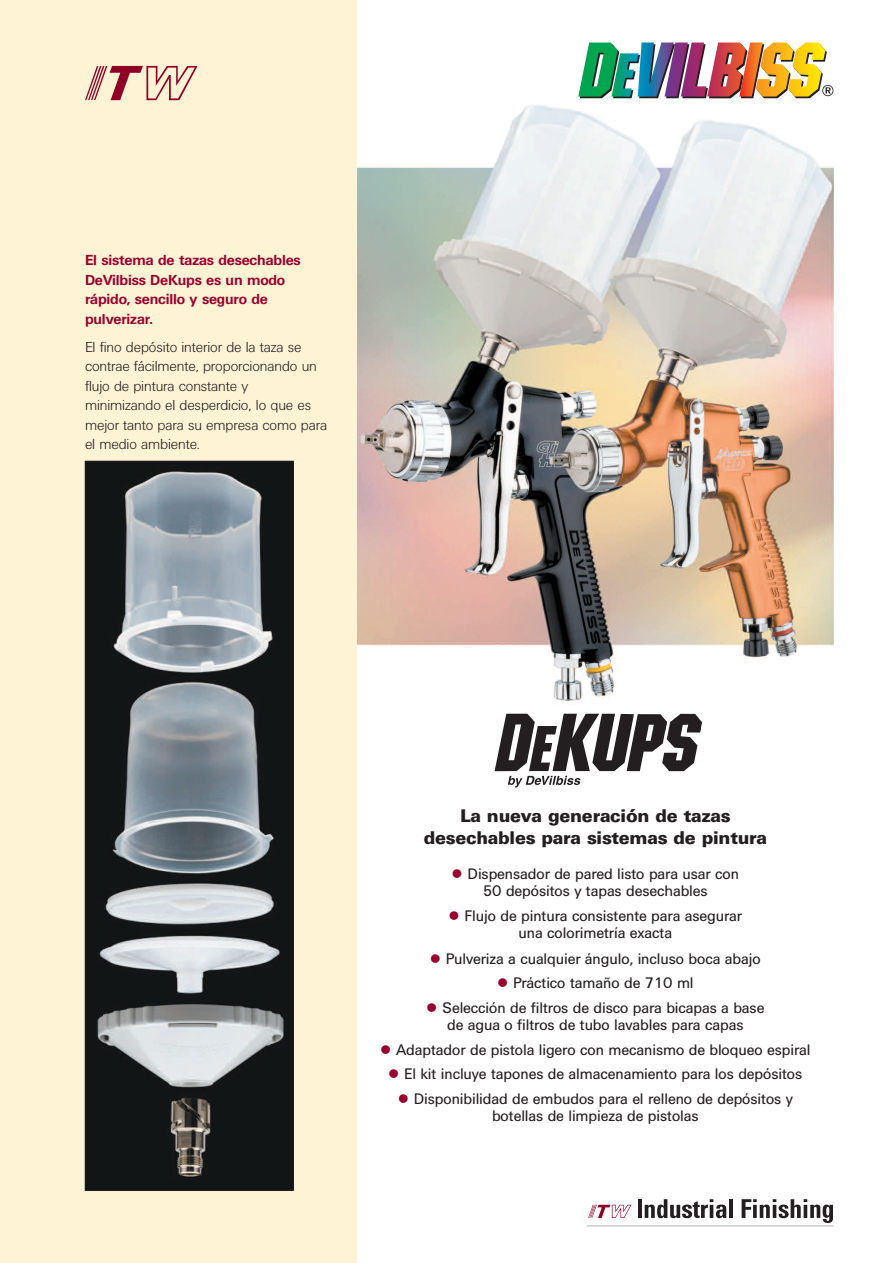
<style>
.page{position:relative;width:893px;height:1263px;background:#fff}
.page>*{position:absolute;margin:0;border:0;box-sizing:border-box;transform-origin:0 0}
.t1{font:700 18px/21.6px "UN11";color:#231f20;text-align:center}
.t2{font:15px/17.1px "UN11";color:#231f20;text-align:center}
.t3{font:300 14.25px/19.5px "UN11";color:#231f20}
.t4{font:500 14.25px/19.5px "UN11";color:#98012d}
.s1{color:#98012d}
</style>
<div class="page">
<div style="left:0;top:0;width:357px;height:1263px;background:#fef3d5"></div>
<img style="left:357px;top:105px;width:476px;height:609px">
<img style="left:578px;top:43px;width:255px;height:55px">
<svg style="left:85px;top:66px;width:113px;height:34px"></svg>
<svg style="left:588px;top:1205px;width:43px;height:13px"></svg>
<hr style="left:638px;top:1199px;width:4px;height:19px;background:#231f20">
<svg style="left:645px;top:1199px;width:81px;height:19px"></svg>
<hr style="left:729px;top:1199px;width:4px;height:19px;background:#231f20">
<svg style="left:742px;top:1199px;width:91px;height:24px"></svg>
<hr style="left:587px;top:1225px;width:246px;height:1px;background:#231f20">
<svg style="left:495px;top:714px;width:207px;height:73px"></svg>
<img style="left:87px;top:463px;width:204px;height:726px">
<div style="left:85px;top:461px;width:208px;height:730px;border:1px solid #231f20"></div>
<p class="t4" style="left:85px;top:251px;width:217px">El sistema de tazas desechables<br>DeVilbiss DeKups es un modo rápido, sencillo y seguro de pulverizar.</p>
<p class="t3" style="left:85px;top:337px;width:244px">El fino depósito interior de la taza se contrae fácilmente, proporcionando un flujo de pintura constante y minimizando el desperdicio, lo que es mejor tanto para su empresa como para el medio ambiente.</p>
<p class="t1" style="left:424px;top:805px;width:345px">La nueva generación de tazas desechables para sistemas de pintura</p>
<p class="t2" style="left:452px;top:865px;width:289px"><span class="s1">●</span> Dispensador de pared listo para usar con<br>50 depósitos y tapas desechables</p>
<p class="t2" style="left:449px;top:908px;width:295px"><span class="s1">●</span> Flujo de pintura consistente para asegurar una colorimetría exacta</p>
<p class="t2" style="left:430px;top:950px;width:332px"><span class="s1">●</span> Pulveriza a cualquier ángulo, incluso boca abajo</p>
<p class="t2" style="left:497px;top:974px;width:198px"><span class="s1">●</span> Práctico tamaño de 710 ml</p>
<p class="t2" style="left:426px;top:999px;width:340px"><span class="s1">●</span> Selección de filtros de disco para bicapas a base de agua o filtros de tubo lavables para capas</p>
<p class="t2" style="left:380px;top:1041px;width:432px"><span class="s1">●</span> Adaptador de pistola ligero con mecanismo de bloqueo espiral</p>
<p class="t2" style="left:388px;top:1066px;width:415px"><span class="s1">●</span> El kit incluye tapones de almacenamiento para los depósitos</p>
<p class="t2" style="left:398px;top:1090px;width:397px"><span class="s1">●</span> Disponibilidad de embudos para el relleno de depósitos y botellas de limpieza de pistolas</p>
</div>
